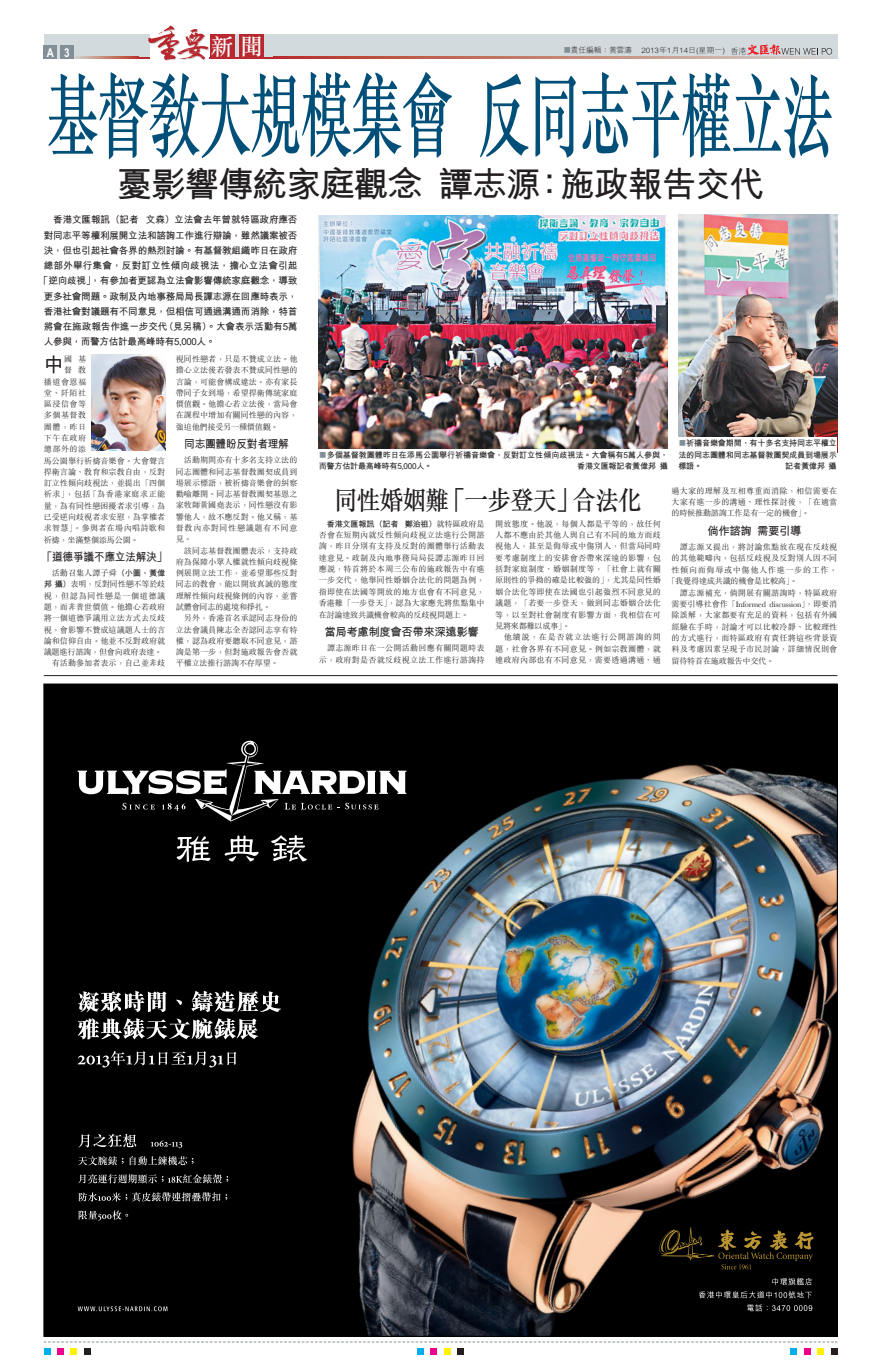
<style>
.page{position:relative;width:882px;height:1361px;background:#fff}
.page>*{position:absolute;margin:0;border:0;box-sizing:border-box;transform-origin:0 0}
.t1{font:500 91.88px "M Sung";letter-spacing:-.035em;color:#004f79;scale:.57 1}
.t2{font:700 35px "M Hei";letter-spacing:-.035em;color:#231f20}
.t3{font:500 26.25px "M Sung";letter-spacing:-.035em;color:#231f20;scale:.9 1}
.t4{font:500 22.75px "M Sung";color:#fff}
.t5{font:700 20.04px "M Hei";color:#231f20}
.t6{font:800 12.25px "C Hei 2";color:#fff;scale:.8 1}
.t7{font:700 11.38px "M Hei";letter-spacing:-.035em;color:#231f20}
.t8{font:700 11.38px "M Hei";letter-spacing:-.035em;color:#231f20;scale:.95 1}
.t9{font:700 9.62px "M Hei";letter-spacing:-.025em;color:#231f20}
.t10{font:700 9.62px "M Hei";letter-spacing:.015em;color:#231f20}
.t11{font:300 8.14px/11.3px "M Sung";letter-spacing:-.005em;color:#231f20;text-align:justify}
.t12{font:300 8.14px/11.4px "M Sung";letter-spacing:.02em;color:#231f20;text-align:right}
.t13{font:700 8.14px/11.4px "M Hei";letter-spacing:-.025em;color:#231f20;text-align:justify}
.t14{font:300 8.14px "M Sung";letter-spacing:-.03em;color:#231f20}
.t15{font:300 8.14px "M Sung";letter-spacing:.08em;color:#231f20}
.t16{font:300 8.14px "M Sung";letter-spacing:.055em;color:#231f20}
.t17{font:300 8.14px "M Sung";letter-spacing:.035em;color:#231f20}
.t18{font:300 8.14px "M Sung";letter-spacing:.075em;color:#231f20}
.t19{font:300 7.44px "M Hei";letter-spacing:-.01em;color:#231f20;scale:1.08 1}
.s1{font-size:7.88px;color:#828f97}
.s2{font-size:7.88px}
.s3{font-family:"M Hei";font-weight:700}
.s4{color:#828f97}
.s5{font-family:"M Sung";font-weight:300}
</style>
<div class="page">
<div style="left:44px;top:1348px;width:7px;height:6px;background:#00aeef"></div>
<div style="left:57px;top:1348px;width:7px;height:6px;background:#ec008c"></div>
<div style="left:70px;top:1348px;width:7px;height:6px;background:#fff200"></div>
<div style="left:84px;top:1348px;width:7px;height:6px;background:#231f20"></div>
<svg style="left:791px;top:1348px;width:6px;height:6px"></svg>
<div style="left:804px;top:1348px;width:7px;height:6px;background:#ec008c"></div>
<div style="left:817px;top:1348px;width:7px;height:6px;background:#fff200"></div>
<svg style="left:831px;top:1348px;width:6px;height:6px"></svg>
<div style="left:417px;top:1348px;width:7px;height:6px;background:#00aeef"></div>
<svg style="left:431px;top:1348px;width:6px;height:6px"></svg>
<div style="left:444px;top:1348px;width:7px;height:6px;background:#fff200"></div>
<div style="left:457px;top:1348px;width:7px;height:6px;background:#231f20"></div>
<svg style="left:44px;top:1341px;width:793px;height:1px"></svg>
<div style="left:217px;top:34px;width:620px;height:25px;background:#d3dade"></div>
<div style="left:44px;top:34px;width:106px;height:25px;background:#d3dade"></div>
<hr style="left:210px;top:57px;width:63px;height:2px;background:#b8292f">
<svg style="left:75px;top:57px;width:64px;height:2px"></svg>
<div style="left:44px;top:45px;width:13px;height:14px;background:#828f97"></div>
<div style="left:60px;top:45px;width:13px;height:14px;background:#828f97"></div>
<svg style="left:273px;top:57px;width:553px;height:2px"></svg>
<svg style="left:731px;top:44px;width:101px;height:11px"></svg>
<div style="left:239px;top:34px;width:25px;height:25px;background:#b8292f"></div>
<div style="left:210px;top:34px;width:24px;height:25px;background:#b8292f"></div>
<svg style="left:139px;top:26px;width:70px;height:35px"></svg>
<img style="left:46px;top:686px;width:789px;height:648px">
<svg style="left:223px;top:834px;width:36px;height:28px"></svg>
<svg style="left:271px;top:833px;width:36px;height:29px"></svg>
<svg style="left:175px;top:836px;width:36px;height:27px"></svg>
<svg style="left:78px;top:739px;width:328px;height:82px;background:#303030"></svg>
<svg style="left:78px;top:1306px;width:89px;height:5px"></svg>
<svg style="left:79px;top:1210px;width:49px;height:10px"></svg>
<svg style="left:79px;top:1192px;width:148px;height:9px"></svg>
<svg style="left:78px;top:1174px;width:150px;height:9px"></svg>
<svg style="left:78px;top:1156px;width:116px;height:9px"></svg>
<svg style="left:79px;top:1133px;width:103px;height:15px;background:#292929"></svg>
<svg style="left:78px;top:1051px;width:158px;height:16px;background:#333"></svg>
<svg style="left:747px;top:1304px;width:65px;height:7px"></svg>
<svg style="left:699px;top:1291px;width:113px;height:7px"></svg>
<svg style="left:772px;top:1278px;width:40px;height:7px"></svg>
<svg style="left:78px;top:1018px;width:180px;height:21px"></svg>
<svg style="left:78px;top:990px;width:203px;height:22px"></svg>
<svg style="left:659px;top:1227px;width:155px;height:42px;background:#1f1808"></svg>
<hr style="left:44px;top:675px;width:793px;height:1px;background:#231f20">
<img style="left:678px;top:215px;width:159px;height:222px">
<img style="left:319px;top:215px;width:349px;height:234px">
<img style="left:92px;top:355px;width:74px;height:96px">
<h3 class="t6" style="left:47px;top:46px;width:30px">A 3</h3>
<h3 class="t4" style="left:211px;top:35px;width:54px">新聞</h3>
<p class="t19" style="left:563px;top:46px;width:151px"><span class="s1">■</span><span class="s2">責任編輯：黃雲濤</span> 2013年1月14日(星期一)</p>
<h1 class="t1" style="left:47px;top:70px;width:1383px">基督教大規模集會反同志平權立法</h1>
<h2 class="t2" style="left:117px;top:166px;width:649px">憂影響傳統家庭觀念譚志源：施政報告交代</h2>
<p class="t9" style="left:53px;top:215px;width:246px">香港文匯報訊（記者 文森）立法會去年曾就特區政府應否</p>
<p class="t9" style="left:44px;top:230px;width:255px">對同志平等權利展開立法和諮詢工作進行辯論，雖然議案被否</p>
<p class="t9" style="left:44px;top:245px;width:255px">決，但也引起社會各界的熱烈討論。有基督教組織昨日在政府</p>
<p class="t10" style="left:44px;top:261px;width:255px">總部外舉行集會，反對訂立性傾向歧視法，擔心立法會引起</p>
<p class="t9" style="left:39px;top:276px;width:260px">「逆向歧視」，有參加者更認為立法會影響傳統家庭觀念，導致</p>
<p class="t9" style="left:44px;top:291px;width:255px">更多社會問題。政制及內地事務局局長譚志源在回應時表示，</p>
<p class="t9" style="left:44px;top:306px;width:255px">香港社會對議題有不同意見，但相信可通過溝通而消除，特首</p>
<p class="t9" style="left:44px;top:322px;width:255px">將會在施政報告作進一步交代（見另稿）。大會表示活動有5萬</p>
<p class="t9" style="left:44px;top:337px;width:173px">人參與，而警方估計最高峰時有5,000人。</p>
<h3 class="t5" style="left:44px;top:355px;width:22px">中</h3>
<p class="t11" style="left:64px;top:354px;width:24px">國 基</p>
<p class="t11" style="left:176px;top:354px;width:123px">視同性戀者，只是不贊成立法。他擔心立法後若發表不贊成同性戀的言論，可能會構成違法。亦有家長帶同子女到場，希望捍衛傳統家庭價值觀。他擔心若立法後，當局會在課程中增加有關同性戀的內容，強迫他們接受另一種價值觀。</p>
<h3 class="t8" style="left:184px;top:438px;width:112px">同志團體盼反對者理解</h3>
<p class="t11" style="left:176px;top:455px;width:123px;text-indent:8px">活動期間亦有十多名支持立法的同志團體和同志基督教團契成員到場展示標語，被祈禱音樂會的糾察勸喻離開。同志基督教團契基恩之家牧師黃國堯表示，同性戀沒有影響他人，故不應反對。他又稱，基督教內亦對同性戀議題有不同意見。</p>
<p class="t11" style="left:176px;top:545px;width:123px;text-indent:8px">該同志基督教團體表示，支持政府為保障小眾人權就性傾向歧視條例展開立法工作，並希望那些反對同志的教會，能以開放真誠的態度理解性傾向歧視條例的內容，並嘗試體會同志的處境和掙扎。</p>
<p class="t11" style="left:176px;top:613px;width:123px;text-indent:8px">另外，香港首名承認同志身份的立法會議員陳志全否認同志享有特權，認為政府要聽取不同意見，諮詢是第一步，但對施政報告會否就平權立法推行諮詢不存厚望。</p>
<p class="t11" style="left:64px;top:365px;width:24px">督 教</p>
<p class="t11" style="left:44px;top:376px;width:44px">播道會恩福</p>
<p class="t11" style="left:44px;top:388px;width:44px">堂、阡陌社</p>
<p class="t11" style="left:44px;top:399px;width:44px">區浸信會等</p>
<p class="t11" style="left:44px;top:410px;width:44px">多個基督教</p>
<p class="t11" style="left:44px;top:421px;width:44px">團體，昨日</p>
<p class="t11" style="left:44px;top:433px;width:44px">下午在政府</p>
<p class="t11" style="left:44px;top:444px;width:44px">總部外的添</p>
<p class="t11" style="left:44px;top:455px;width:123px">馬公園舉行祈禱音樂會。大會聲言</p>
<p class="t11" style="left:44px;top:467px;width:123px">捍衛言論、教育和宗教自由，反對</p>
<p class="t11" style="left:44px;top:478px;width:123px">訂立性傾向歧視法，並提出「四個</p>
<p class="t16" style="left:44px;top:490px;width:123px">祈求」，包括「為香港家庭求正能</p>
<p class="t11" style="left:44px;top:500px;width:123px">量，為有同性戀困擾者求引導，為</p>
<p class="t11" style="left:44px;top:512px;width:123px">已受逆向歧視者求安慰，為掌權者</p>
<p class="t17" style="left:44px;top:524px;width:123px">求智慧」。參與者在場內唱詩歌和</p>
<p class="t14" style="left:44px;top:535px;width:96px">祈禱，坐滿整個添馬公園。</p>
<h3 class="t8" style="left:42px;top:551px;width:134px">「道德爭議不應立法解決」</h3>
<p class="t11" style="left:52px;top:568px;width:115px">活動召集人譚子舜<span class="s3">（小圖，黃偉</span></p>
<p class="t14" style="left:44px;top:580px;width:123px"><span class="s3">邦攝）</span>表明，反對同性戀不等於歧</p>
<p class="t18" style="left:44px;top:591px;width:123px">視，但認為同性戀是一個道德議</p>
<p class="t11" style="left:44px;top:602px;width:123px">題，而非普世價值。他擔心若政府</p>
<p class="t11" style="left:44px;top:613px;width:123px">將一個道德爭議用立法方式去反歧</p>
<p class="t11" style="left:44px;top:624px;width:123px">視，會影響不贊成這議題人士的言</p>
<p class="t11" style="left:44px;top:635px;width:123px">論和信仰自由。他並不反對政府就</p>
<p class="t14" style="left:44px;top:648px;width:120px">議題進行諮詢，但會向政府表達。</p>
<p class="t11" style="left:52px;top:658px;width:115px">有活動參加者表示，自己並非歧</p>
<p class="t13" style="left:678px;top:438px;width:160px"><span class="s4">■</span>祈禱音樂會期間，有十多名支持同志平權立法的同志團體和同志基督教團契成員到場展示標語。</p>
<p class="t13" style="left:319px;top:449px;width:351px"><span class="s4">■</span>多個基督教團體昨日在添馬公園舉行祈禱音樂會，反對訂立性傾向歧視法。大會稱有5萬人參與，而警方估計最高峰時有5,000人。</p>
<p class="t13" style="left:785px;top:460px;width:53px">記者黃偉邦攝</p>
<p class="t13" style="left:577px;top:461px;width:92px">香港文匯報記者黃偉邦攝</p>
<p class="t11" style="left:672px;top:485px;width:167px">過大家的理解及互相尊重而消除，相信需要在大家有進一步的溝通、理性探討後，「在適當的時候推動諮詢工作是有一定的機會」。</p>
<h3 class="t7" style="left:708px;top:524px;width:95px">倘作諮詢需要引導</h3>
<p class="t12" style="left:680px;top:542px;width:159px">譚志源又提出，將討論焦點放在現在反歧視</p>
<p class="t12" style="left:672px;top:553px;width:167px">的其他範疇內，包括反歧視及反對別人因不同</p>
<p class="t15" style="left:672px;top:565px;width:167px">性傾向而侮辱或中傷他人作進一步的工作，</p>
<p class="t14" style="left:667px;top:577px;width:132px">「我覺得達成共識的機會是比較高」。</p>
<p class="t12" style="left:680px;top:587px;width:159px">譚志源補充，倘開展有關諮詢時，特區政府</p>
<p class="t11" style="left:672px;top:599px;width:167px">需要引導社會作「Informed discussion」，即要消</p>
<p class="t12" style="left:672px;top:610px;width:167px">除誤解，大家都要有充足的資料，包括有外國</p>
<p class="t12" style="left:672px;top:621px;width:167px">經驗在手時，討論才可以比較冷靜、比較理性</p>
<p class="t12" style="left:672px;top:633px;width:167px">的方式進行，而特區政府有責任將這些背景資</p>
<p class="t12" style="left:672px;top:644px;width:167px">料及考慮因素呈現予市民討論，詳細情況則會</p>
<p class="t14" style="left:672px;top:656px;width:104px">留待特首在施政報告中交代。</p>
<h3 class="t3" style="left:334px;top:487px;width:344px">同性婚姻難「一步登天」合法化</h3>
<p class="t11" style="left:495px;top:518px;width:167px">開放態度。他說，每個人都是平等的，故任何人都不應由於其他人與自己有不同的地方而歧視他人，甚至是侮辱或中傷別人，但當局同時要考慮制度上的安排會否帶來深遠的影響，包括對家庭制度、婚姻制度等，「社會上就有關原則性的爭拗的確是比較強的」，尤其是同性婚姻合法化等即使在法國也引起強烈不同意見的議題，「若要一步登天，做到同志婚姻合法化等，以至對社會制度有影響方面，我相信在可見將來都難以成事」。</p>
<p class="t11" style="left:495px;top:632px;width:167px;text-indent:9px">他續說，在是否就立法進行公開諮詢的問題，社會各界有不同意見。例如宗教團體，就連政府內部也有不同意見，需要透過溝通、通</p>
<p class="t13" style="left:327px;top:518px;width:159px">香港文匯報訊（記者 鄭治祖）<span class="s5">就特區政府是</span></p>
<p class="t11" style="left:319px;top:529px;width:167px">否會在短期內就反性傾向歧視立法進行公開諮詢，昨日分別有支持及反對的團體舉行活動表達意見。政制及內地事務局局長譚志源昨日回應說，特首將於本周三公布的施政報告中有進一步交代，他舉同性婚姻合法化的問題為例，指即使在法國等開放的地方也會有不同意見，香港難「一步登天」，認為大家應先將焦點集中在討論達致共識機會較高的反歧視問題上。</p>
<h3 class="t7" style="left:325px;top:626px;width:156px">當局考慮制度會否帶來深遠影響</h3>
<p class="t12" style="left:319px;top:643px;width:167px">譚志源昨日在一公開活動回應有關問題時表示，政府對是否就反歧視立法工作進行諮詢持</p>
</div>
